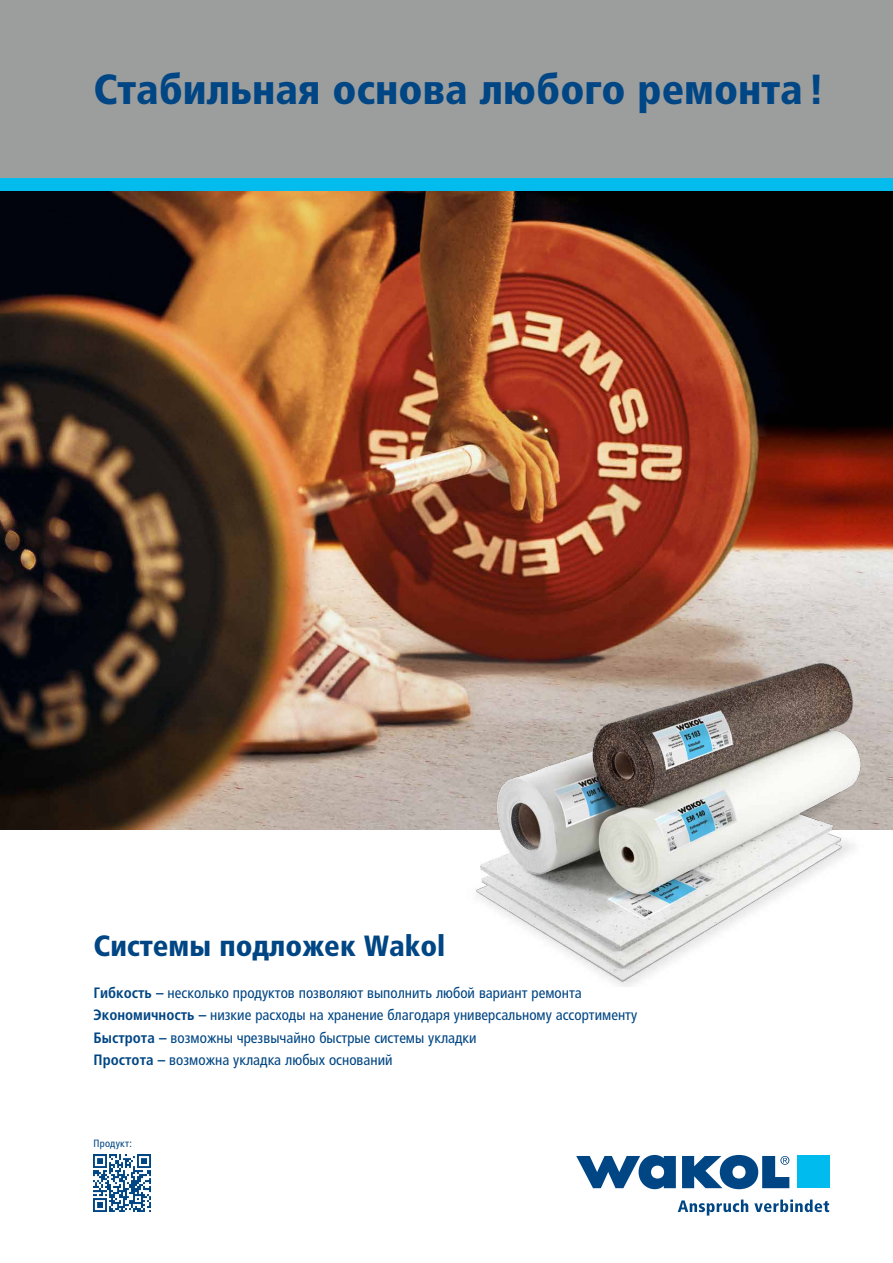
<style>
.page{position:relative;width:893px;height:1263px;background:#fff}
.page>*{position:absolute;margin:0;border:0;box-sizing:border-box;transform-origin:0 0}
.t1{font:900 condensed 42px "Frutiger LTCYR";color:#004684}
.t2{font:900 condensed 29.25px "Frutiger LTCYR";color:#004684}
.t3{font:condensed 15px/22.5px "Frutiger LTCYR";color:#004684}
.t4{font:condensed 10.5px "Frutiger LTCYR";letter-spacing:.02em;color:#004684}
.s1{font-weight:700}
</style>
<div class="page">
<img style="left:0;top:191px;width:893px;height:638px">
<img style="left:411px;top:662px;width:482px;height:325px">
<div style="left:0;top:0;width:893px;height:179px;background:#9c9d9d"></div>
<div style="left:0;top:179px;width:893px;height:12px;background:#04bbee"></div>
<svg style="left:678px;top:1199px;width:70px;height:16px"></svg>
<svg style="left:754px;top:1199px;width:75px;height:13px"></svg>
<svg style="left:576px;top:1155px;width:100px;height:34px"></svg>
<svg style="left:682px;top:1155px;width:107px;height:34px"></svg>
<div style="left:797px;top:1156px;width:32px;height:32px;background:#0be"></div>
<img style="left:94px;top:1155px;width:57px;height:57px">
<h1 class="t1" style="left:94px;top:66px;width:732px">Стабильная основа любого ремонта!</h1>
<h2 class="t2" style="left:94px;top:930px;width:353px">Системы подложек Wakol</h2>
<p class="t3" style="left:94px;top:982px;width:545px"><span class="s1">Гибкость –</span> несколько продуктов позволяют выполнить любой вариант ремонта <span class="s1">Экономичность –</span> низкие расходы на хранение благодаря универсальному ассортименту <span class="s1">Быстрота –</span> возможны чрезвычайно быстрые системы укладки<br><span class="s1">Простота –</span> возможна укладка любых оснований</p>
<p class="t4" style="left:94px;top:1137px;width:40px">Продукт:</p>
</div>
